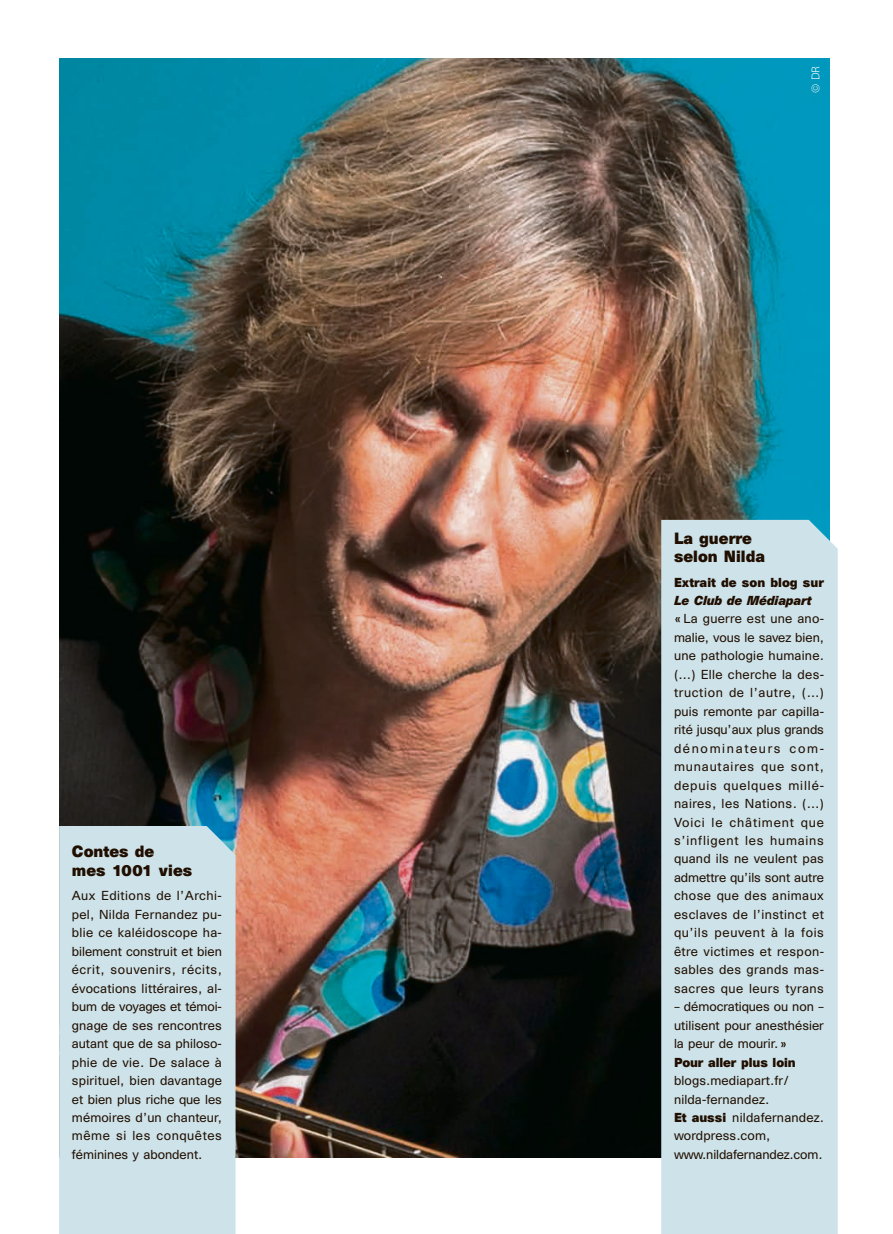
<style>
.page{position:relative;width:893px;height:1234px;background:#fff}
.page>*{position:absolute;margin:0;border:0;box-sizing:border-box;transform-origin:0 0}
.REF_Titre-encadre_in{font:700 15px "Unica SB";color:#200e00}
.REF_Texte-encadre_in{font:12px/18.5px "Unica SB";letter-spacing:.01em;color:#200e00;text-align:justify}
.REF_Texte-encadre_in-2{font:700 12px/18.5px "Unica SB";letter-spacing:-.01em;color:#200e00}
.REF_Texte-encadre_in-3{font:12px "Unica SB";letter-spacing:-.01em;color:#200e00}
.REF_legendes_copyrig{font:300 10.2px "Unica SB";color:#fff}
.s1{font-style:italic}
.s2{font-weight:700}
</style>
<div class="page">
<img style="left:60px;top:59px;width:769px;height:1098px">
<div style="left:661px;top:519px;width:177px;height:714px;background:#cde2e9"></div>
<div style="left:59px;top:825px;width:177px;height:408px;background:#cde2e9"></div>
<p class="REF_Titre-encadre_in" style="left:72px;top:842px;width:84px">Contes de</p>
<p class="REF_Titre-encadre_in" style="left:72px;top:860px;width:122px">mes 1001 vies</p>
<p class="REF_Texte-encadre_in" style="left:72px;top:886px;width:152px">Aux Editions de l’Archi&shy;pel, Nilda Fernandez pu&shy;blie ce kaléidoscope ha&shy;bilement construit et bien écrit, souvenirs, récits, évocations littéraires, al&shy;bum de voyages et témoi&shy;gnage de ses rencontres autant que de sa philoso&shy;phie de vie. De salace à spirituel, bien davantage et bien plus riche que les mémoires d’un chanteur, même si les conquêtes féminines y abondent.</p>
<p class="REF_legendes_copyrig" style="left:809px;top:93px;width:28px;rotate:-90deg">© DR</p>
<p class="REF_Titre-encadre_in" style="left:674px;top:528px;width:80px">La guerre</p>
<p class="REF_Titre-encadre_in" style="left:674px;top:547px;width:93px">selon Nilda</p>
<p class="REF_Texte-encadre_in-2" style="left:674px;top:574px;width:152px">Extrait de son blog sur<br><span class="s1">Le Club de Médiapart</span></p>
<p class="REF_Texte-encadre_in" style="left:674px;top:610px;width:152px">« La guerre est une ano&shy;malie, vous le savez bien, une pathologie humaine. (…) Elle cherche la des&shy;truction de l’autre, (…) puis remonte par capilla&shy;rité jusqu’aux plus grands dénominateurs com&shy;munautaires que sont, depuis quelques millé&shy;naires, les Nations. (…)<br>Voici le châtiment que s’infligent les humains quand ils ne veulent pas admettre qu’ils sont autre chose que des animaux esclaves de l’instinct et qu’ils peuvent à la fois être victimes et respon&shy;sables des grands mas&shy;sacres que leurs tyrans</p>
<p class="REF_Texte-encadre_in" style="left:674px;top:997px;width:152px">– démocratiques ou non – utilisent pour anesthésier la peur de mourir. »</p>
<p class="REF_Texte-encadre_in-2" style="left:674px;top:1053px;width:123px">Pour aller plus loin</p>
<p class="REF_Texte-encadre_in" style="left:674px;top:1071px;width:117px">blogs.mediapart.fr/</p>
<p class="REF_Texte-encadre_in" style="left:674px;top:1089px;width:97px">nilda-fernandez.</p>
<p class="REF_Texte-encadre_in" style="left:674px;top:1108px;width:151px"><span class="s2">Et aussi</span> nildafernandez. wordpress.com,</p>
<p class="REF_Texte-encadre_in-3" style="left:674px;top:1146px;width:150px">www.nildafernandez.com.</p>
</div>
